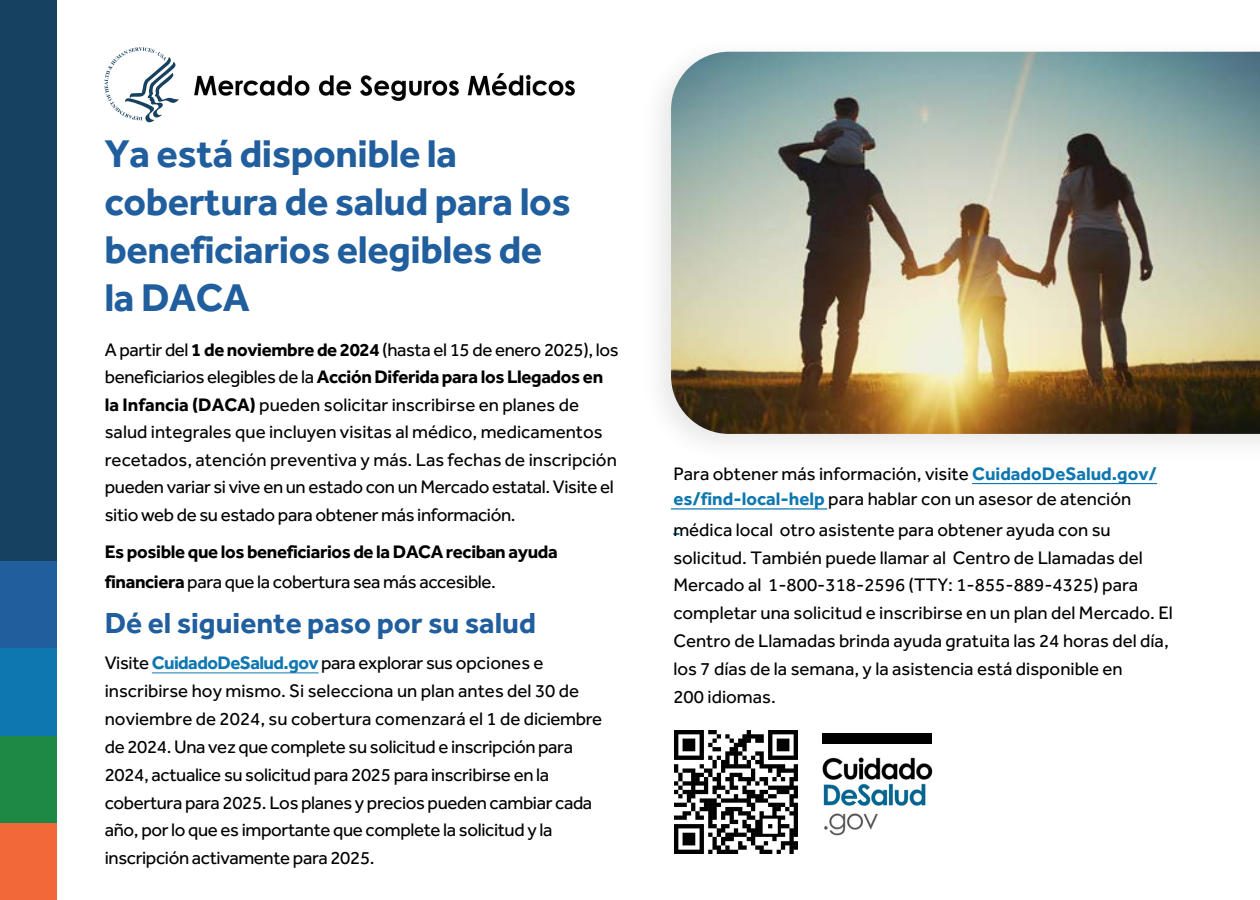
<style>
.page{position:relative;width:1260px;height:900px;background:#fff}
.page>*{position:absolute;margin:0;border:0;box-sizing:border-box;transform-origin:0 0}
.t1{font:700 40px/48px "Effra";letter-spacing:-.01em;color:#205e9e}
.t2{font:700 30px "Effra";color:#205e9e}
.t3{font:18.75px/27.5px "Effra";color:#000}
.t4{font:18.75px/27.8px "Effra";letter-spacing:-.02em;color:#000}
.t5{font:18.75px/27.8px "Effra";color:#000}
.t6{font:700 18.75px/30px "Effra";letter-spacing:-.02em;color:#000}
.s1{font-style:inherit}
.s2{font-weight:700}
.s3{font-weight:400}
.s4{font-weight:700;color:#0f77b0}
.s5{font-weight:700;color:#0f77af}
</style>
<div class="page">
<div style="left:0;top:0;width:56px;height:900px;background:#164160"></div>
<div style="left:822px;top:733px;width:109px;height:11px;background:#000"></div>
<img style="left:194px;top:73px;width:381px;height:27px">
<svg style="left:104px;top:47px;width:75px;height:75px"></svg>
<div style="left:638px;top:34px;width:622px;height:432px;background:#000;opacity:.1"></div>
<img style="left:671px;top:52px;width:589px;height:382px">
<div style="left:0;top:561px;width:56px;height:88px;background:#205e9e"></div>
<div style="left:0;top:648px;width:56px;height:88px;background:#0f77b0"></div>
<div style="left:0;top:736px;width:56px;height:88px;background:#1e8944"></div>
<div style="left:0;top:823px;width:56px;height:77px;background:#f26838"></div>
<img style="left:822px;top:757px;width:111px;height:79px">
<hr style="left:152px;top:672px;width:167px;height:1px;background:#0f77b0">
<img style="left:674px;top:731px;width:123px;height:123px">
<hr style="left:972px;top:483px;width:185px;height:1px;background:#0f77af">
<hr style="left:671px;top:509px;width:156px;height:1px;background:#0f77af">
<h1 class="t1" style="left:104px;top:129px;width:468px">Ya está disponible la cobertura de salud para los <span class="s1">beneficiarios</span> elegibles de la DACA</h1>
<p class="t3" style="left:105px;top:335px;width:515px">A partir del <span class="s2">1 de noviembre de 2024</span> (hasta el 15 de enero 2025), los beneficiarios elegibles de la <span class="s2">Acción Diferida para los Llegados en la Infancia (DACA)</span> pueden solicitar inscribirse en planes de salud integrales que incluyen visitas al médico, medicamentos recetados, atención preventiva y más. Las fechas de inscripción pueden variar si vive en un estado con un Mercado estatal. Visite el sitio web de su estado para obtener más información.</p>
<p class="t6" style="left:105px;top:536px;width:454px">Es posible que los beneficiarios de la DACA reciban ayuda <span class="s1">financiera</span> <span class="s3">para que la cobertura sea más</span> <span class="s3">accesible</span><span class="s3">.</span></p>
<h2 class="t2" style="left:105px;top:605px;width:433px">Dé el siguiente paso por su salud</h2>
<p class="t4" style="left:105px;top:649px;width:499px">Visite <span class="s4">CuidadoDeSalud.gov</span> para explorar sus opciones e inscribirse hoy mismo. Si selecciona un plan antes del 30 de noviembre de 2024, su cobertura comenzará el 1 de diciembre de 2024. Una vez que complete su solicitud e inscripción para 2024, actualice su solicitud para 2025 para inscribirse en la cobertura para 2025. Los planes y precios pueden cambiar cada año, por lo que es importante que complete la solicitud y la inscripción activamente para 2025.</p>
<p class="t3" style="left:673px;top:460px;width:485px">Para obtener más información, visite <span class="s5">CuidadoDeSalud.gov/</span></p>
<p class="t3" style="left:673px;top:485px;width:460px"><span class="s5">es/</span><span class="s5">f</span><span class="s5">ind-local-hel</span><span class="s5">p</span> <span class="s1">p</span>ara hablar con un asesor de atención</p>
<p class="t5" style="left:673px;top:515px;width:501px"><span class="s1">médica local</span> otro asistente para obtener ayuda con su solicitud. También puede llamar al Centro de Llamadas del Mercado al 1-800-318-2596 (TTY: 1-855-889-4325) para completar una solicitud e inscribirse en un plan del Mercado. El Centro de Llamadas brinda ayuda gratuita las 24 horas del día, los 7 días de la semana, y la asistencia está disponible en<br>200 idiomas.</p>
</div>
